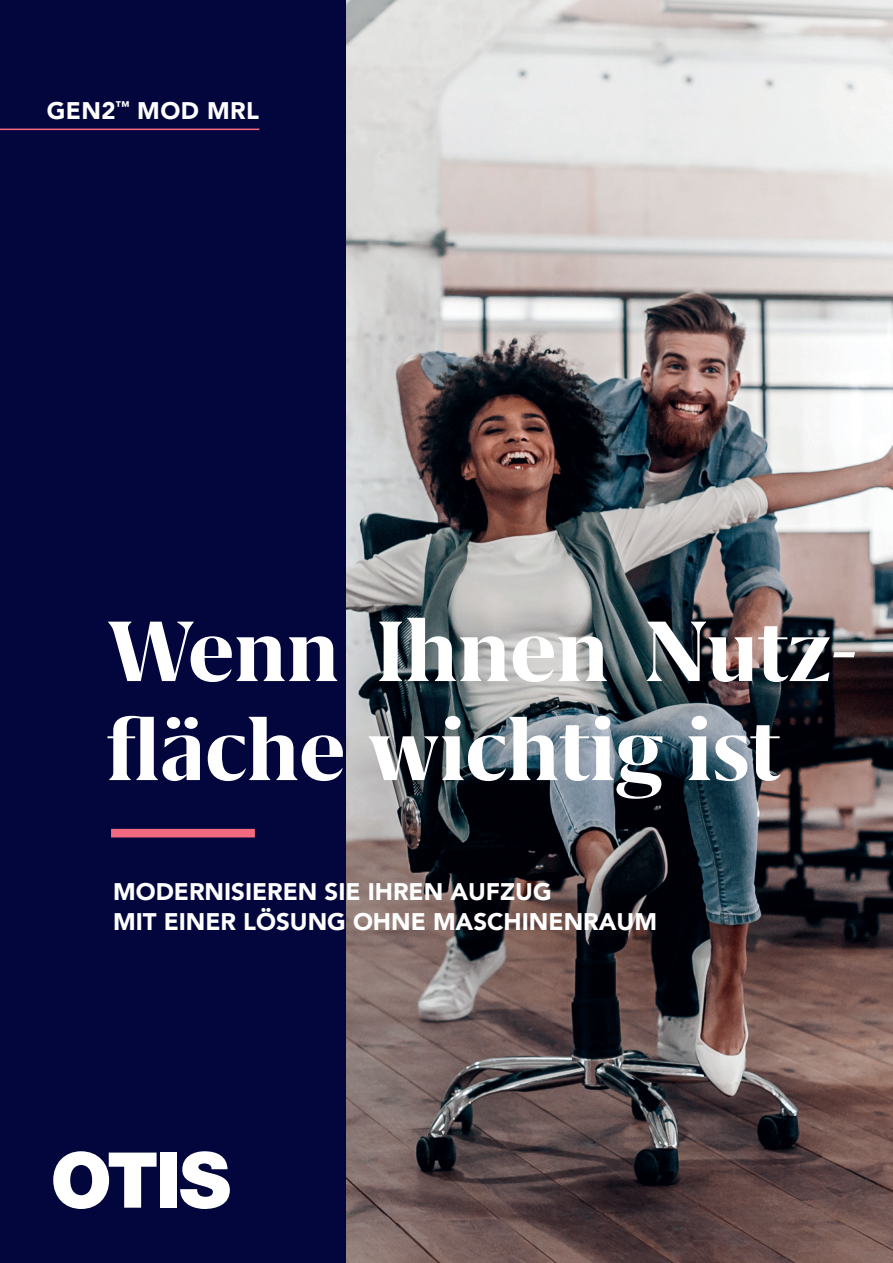
<style>
.page{position:relative;width:893px;height:1263px;background:#fff}
.page>*{position:absolute;margin:0;border:0;box-sizing:border-box;transform-origin:0 0}
.Title_front{font:700 99px/99px "Grifo M";color:#fff}
.t1{font:900 24px/30px "Avenir";color:#fff}
.t2{font:900 24px "Avenir";letter-spacing:.02em;color:#fff}
</style>
<div class="page">
<img style="left:345px;top:0;width:548px;height:1263px">
<div style="left:0;top:0;width:345px;height:1263px;background:#02063d"></div>
<div style="left:111px;top:829px;width:144px;height:8px;background:#f16a80"></div>
<svg style="left:53px;top:1151px;width:104px;height:58px"></svg>
<div style="left:160px;top:1152px;width:17px;height:56px;background:#fff"></div>
<svg style="left:180px;top:1151px;width:50px;height:58px"></svg>
<hr style="left:0;top:129px;width:259px;height:1px;background:#f16a80">
<p class="t2" style="left:47px;top:90px;width:214px">GEN2<sup>™</sup> MOD MRL</p>
<p class="Title_front" style="left:107px;top:601px;width:753px">Wenn Ihnen Nutz&shy;fläche wichtig ist</p>
<p class="t1" style="left:113px;top:876px;width:545px">MODERNISIEREN SIE IHREN AUFZUG<br>MIT EINER LÖSUNG OHNE MASCHINENRAUM</p>
</div>
